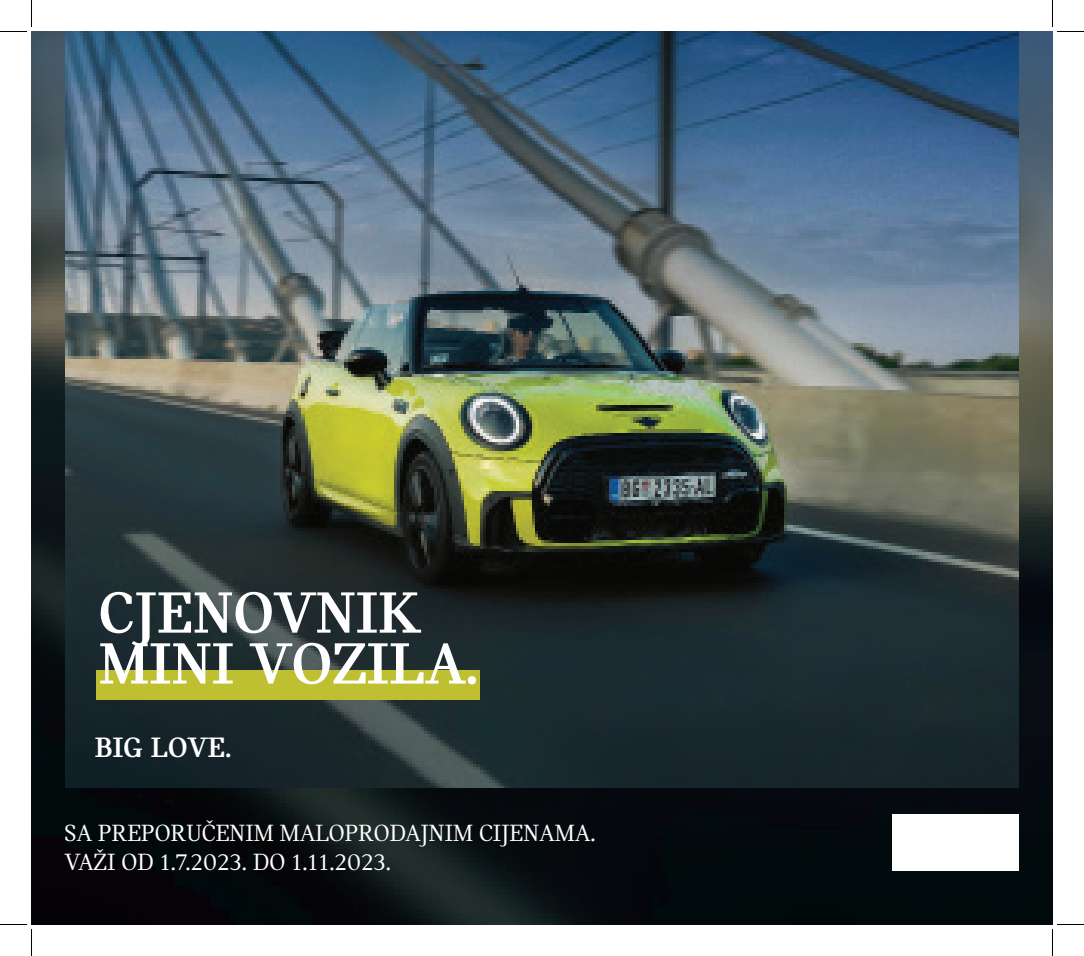
<style>
.page{position:relative;width:1084px;height:956px;background:#fff}
.page>*{position:absolute;margin:0;border:0;box-sizing:border-box;transform-origin:0 0}
.t1{font:900 62.1px/50.8px "MINI Serif";letter-spacing:.005em;color:#fff}
.t2{font:900 30px "MINI Serif";letter-spacing:.005em;color:#fff}
.t3{font:24.6px "MINI Serif";color:#fff}
</style>
<div class="page">
<img style="left:32px;top:32px;width:1020px;height:892px">
<img style="left:66px;top:32px;width:952px;height:756px">
<div style="left:96px;top:670px;width:383px;height:30px;background:#bec031"></div>
<img style="left:892px;top:814px;width:126px;height:56px">
<svg style="left:0;top:0;width:32px;height:32px"></svg>
<svg style="left:0;top:924px;width:32px;height:32px"></svg>
<svg style="left:1052px;top:0;width:31px;height:32px"></svg>
<svg style="left:1052px;top:924px;width:31px;height:32px"></svg>
<p class="t1" style="left:99px;top:586px;width:381px">CJENOVNIK<br>MINI VOZILA.</p>
<p class="t2" style="left:95px;top:730px;width:138px">BIG LOVE.</p>
<p class="t3" style="left:64px;top:819px;width:532px">SA PREPORUČENIM MALOPRODAJNIM CIJENAMA.</p>
<p class="t3" style="left:64px;top:848px;width:328px">VAŽI OD 1.7.2023. DO 1.11.2023.</p>
</div>
